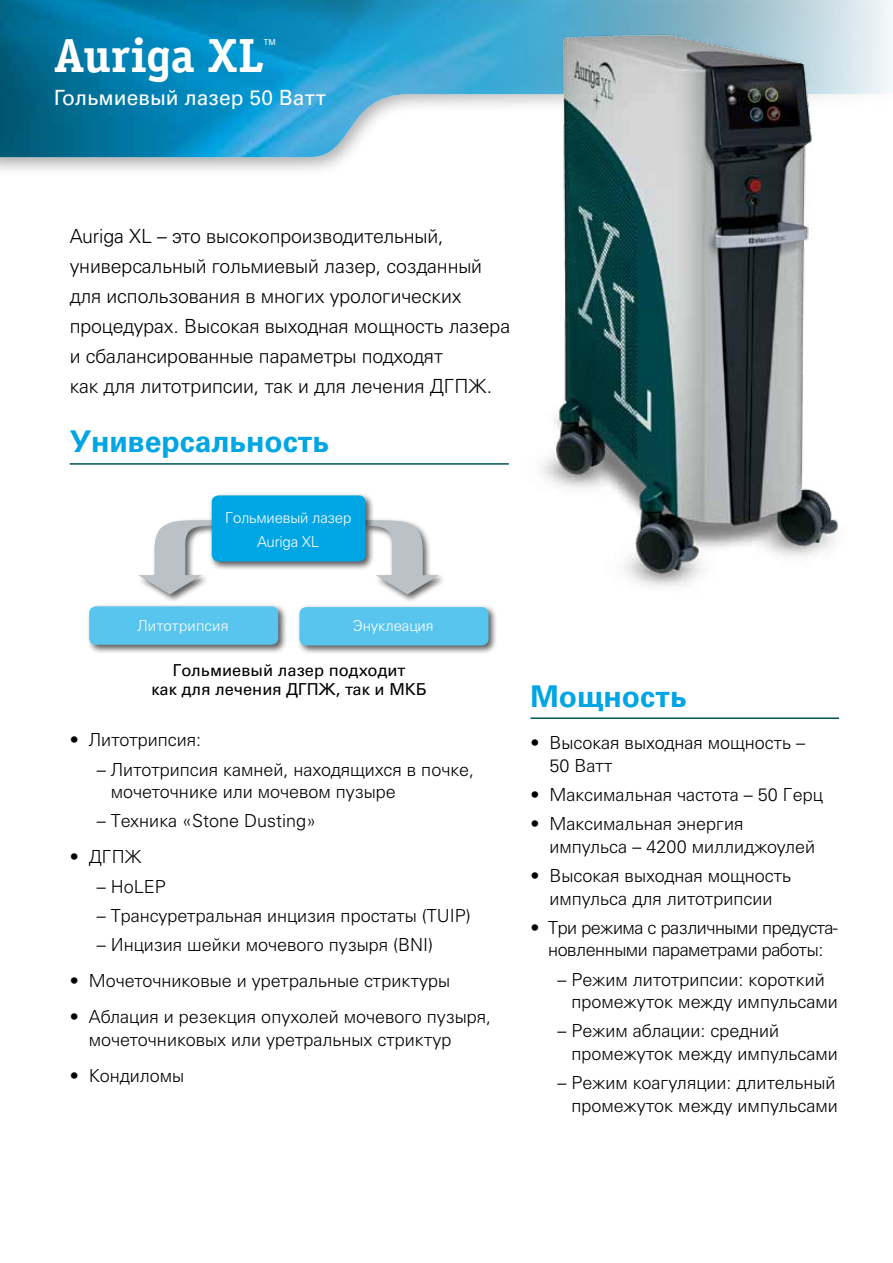
<style>
.page{position:relative;width:893px;height:1263px;background:#fff}
.page>*{position:absolute;margin:0;border:0;box-sizing:border-box;transform-origin:0 0}
.t1{font:700 48px "Officina Serif";letter-spacing:-.01em;color:#fff}
.t2{font:700 30px "Univers LTCYR 65";color:#00a5e3}
.t3{font:21px "Univers LTCYR 55 Roman";color:#fff}
.t4{font:300 19.5px/30px "Univers LTCYR 45";letter-spacing:-.005em;color:#000}
.t5{font:300 18px/22.5px "Univers LTCYR 45";color:#000}
.t6{font:300 18px/22.5px "Univers LTCYR 45";letter-spacing:-.025em;color:#000;text-align:center}
.t7{font:16.5px/19.5px "Univers LTCYR 55 Roman";color:#000;text-align:center}
.t8{font:16.5px "Univers LTCYR 55 Roman";color:#fff}
.t9{font:300 15px/23.4px "Univers LTCYR 45";letter-spacing:-.015em;color:#fff;text-align:center}
.t10{font:300 15px "Univers LTCYR 45";letter-spacing:.01em;color:#fff}
</style>
<div class="page">
<div style="left:362px;top:517px;width:85px;height:86px;background:#000;opacity:.65"></div>
<svg style="left:365px;top:520px;width:74px;height:74px"></svg>
<div style="left:135px;top:517px;width:86px;height:86px;background:#000;opacity:.65"></div>
<svg style="left:138px;top:520px;width:74px;height:74px"></svg>
<div style="left:86px;top:604px;width:202px;height:50px;background:#000;opacity:.65"></div>
<div style="left:89px;top:606px;width:189px;height:39px;background:#58c5ee;border-radius:7px"></div>
<div style="left:297px;top:604px;width:201px;height:50px;background:#000;opacity:.65"></div>
<div style="left:299px;top:607px;width:189px;height:38px;background:#58c5ee;border-radius:7px"></div>
<div style="left:209px;top:492px;width:166px;height:79px;background:#000;opacity:.65"></div>
<div style="left:212px;top:495px;width:153px;height:66px;background:#00a5e3;border-radius:7px"></div>
<div style="left:0;top:0;width:893px;height:177px;background:#000;opacity:.37"></div>
<img style="left:0;top:0;width:452px;height:157px">
<img style="left:452px;top:0;width:441px;height:621px">
<hr style="left:70px;top:463px;width:439px;height:2px;background:#00565a">
<hr style="left:530px;top:717px;width:309px;height:2px;background:#00565a">
<h1 class="t1" style="left:54px;top:25px;width:211px">Auriga XL</h1>
<p class="t8" style="left:263px;top:33px;width:18px">™</p>
<p class="t3" style="left:54px;top:83px;width:274px">Гольмиевый лазер 50 Ватт</p>
<p class="t4" style="left:70px;top:221px;width:442px">Auriga XL – это высокопроизводительный, универсальный гольмиевый лазер, созданный для использования в многих урологических процедурах. Высокая выходная мощность лазера и сбалансированные параметры подходят<br>как для литотрипсии, так и для лечения ДГПЖ.</p>
<h2 class="t2" style="left:70px;top:421px;width:261px">Универсальность</h2>
<p class="t9" style="left:225px;top:506px;width:128px">Гольмиевый лазер<br>Auriga XL</p>
<p class="t10" style="left:137px;top:616px;width:93px">Литотрипсия</p>
<p class="t9" style="left:353px;top:613px;width:82px">Энуклеация</p>
<p class="t7" style="left:152px;top:659px;width:277px">Гольмиевый лазер подходит<br>как для лечения ДГПЖ, так и МКБ</p>
<p class="t5" style="left:70px;top:728px;width:133px">• Литотрипсия:</p>
<p class="t5" style="left:111px;top:757px;width:365px;text-indent:-14px">– Литотрипсия камней, находящихся в почке, мочеточнике или мочевом пузыре</p>
<p class="t5" style="left:97px;top:809px;width:221px">– Техника «Stone Dusting»</p>
<p class="t5" style="left:70px;top:845px;width:73px">• ДГПЖ</p>
<p class="t5" style="left:97px;top:874px;width:71px">– HoLEP</p>
<p class="t5" style="left:97px;top:904px;width:376px">– Трансуретральная инцизия простаты (TUIP)</p>
<p class="t5" style="left:97px;top:933px;width:338px">– Инцизия шейки мочевого пузыря (BNI)</p>
<p class="t5" style="left:70px;top:969px;width:382px">• Мочеточниковые и уретральные стриктуры</p>
<p class="t5" style="left:89px;top:1005px;width:404px;text-indent:-19px">• Аблация и резекция опухолей мочевого пузыря, мочеточниковых или уретральных стриктур</p>
<p class="t5" style="left:70px;top:1063px;width:116px">• Кондиломы</p>
<h2 class="t2" style="left:530px;top:675px;width:158px">Мощность</h2>
<p class="t5" style="left:549px;top:731px;width:257px;text-indent:-19px">• Высокая выходная мощность –<br>50 Ватт</p>
<p class="t5" style="left:530px;top:783px;width:294px">• Максимальная частота – 50 Герц</p>
<p class="t5" style="left:549px;top:812px;width:267px;text-indent:-19px">• Максимальная энергия импульса – 4200 миллиджоулей</p>
<p class="t5" style="left:530px;top:864px;width:262px;text-align:center">• Высокая выходная мощность импульса для литотрипсии</p>
<p class="t6" style="left:530px;top:916px;width:309px">• Три режима с различными предуста&shy;новленными параметрами работы:</p>
<p class="t5" style="left:571px;top:967px;width:268px;text-indent:-14px">– Режим литотрипсии: короткий промежуток между импульсами</p>
<p class="t5" style="left:571px;top:1019px;width:268px;text-indent:-14px">– Режим аблации: средний промежуток между импульсами</p>
<p class="t5" style="left:557px;top:1071px;width:282px;text-align:right">– Режим коагуляции: длительный промежуток между импульсами</p>
</div>
